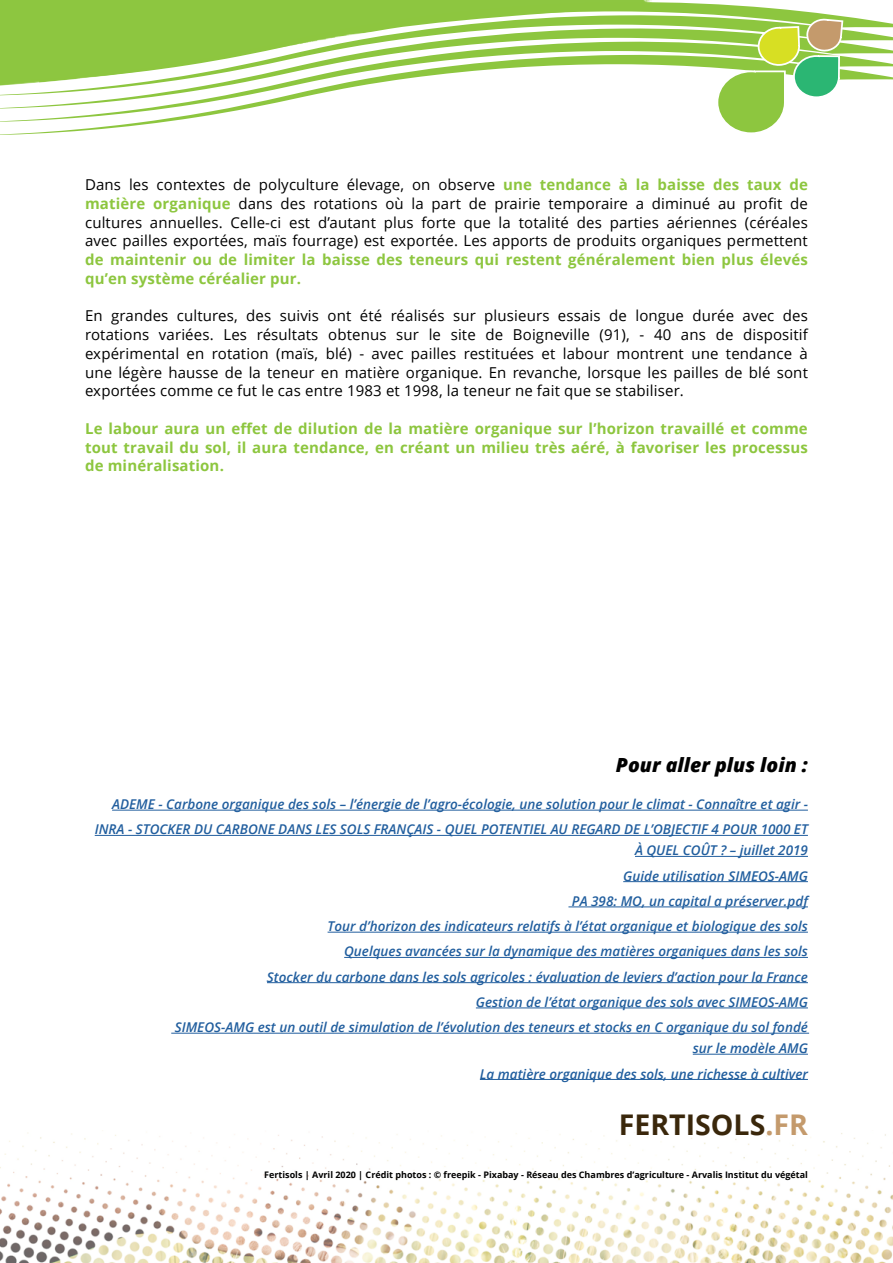
<style>
.page{position:relative;width:893px;height:1263px;background:#fff}
.page>*{position:absolute;margin:0;border:0;box-sizing:border-box;transform-origin:0 0}
.t1{font:700 28.5px "Open Sans";color:#3a270b}
.t2{font:italic 800 19.5px "Open Sans";color:#000}
.t3{font:15px/18.8px "Open Sans";letter-spacing:.01em;color:#000;text-align:justify}
.t4{font:700 15px/18.8px "Open Sans";letter-spacing:.01em;color:#8dc63f}
.t5{font:italic 600 13.5px/25.2px "Open Sans";color:#215e9e;text-align:right}
.t6{font:700 9px "Open Sans";color:#000}
.s1{font-weight:700;color:#8dc63f}
.s2{color:#c49a6c}
</style>
<div class="page">
<svg style="left:0;top:0;width:652px;height:2px"></svg>
<svg style="left:0;top:122px;width:163px;height:13px"></svg>
<svg style="left:0;top:109px;width:244px;height:13px"></svg>
<svg style="left:0;top:96px;width:307px;height:13px"></svg>
<svg style="left:0;top:83px;width:376px;height:13px"></svg>
<svg style="left:0;top:2px;width:893px;height:81px;fill:#8dc640"></svg>
<svg style="left:716px;top:2px;width:128px;height:131px"></svg>
<hr style="left:112px;top:810px;width:696px;height:1px;background:#215e9e">
<hr style="left:95px;top:835px;width:713px;height:1px;background:#215e9e">
<hr style="left:635px;top:856px;width:173px;height:1px;background:#215e9e">
<hr style="left:623px;top:881px;width:185px;height:1px;background:#215e9e">
<hr style="left:568px;top:906px;width:240px;height:1px;background:#215e9e">
<hr style="left:328px;top:932px;width:480px;height:1px;background:#215e9e">
<hr style="left:344px;top:957px;width:464px;height:1px;background:#215e9e">
<hr style="left:267px;top:982px;width:541px;height:1px;background:#215e9e">
<hr style="left:476px;top:1007px;width:332px;height:1px;background:#215e9e">
<hr style="left:171px;top:1033px;width:638px;height:1px;background:#215e9e">
<hr style="left:693px;top:1054px;width:115px;height:1px;background:#215e9e">
<hr style="left:480px;top:1079px;width:328px;height:1px;background:#215e9e">
<img style="left:0;top:1130px;width:893px;height:133px">
<p class="t3" style="left:85px;top:175px;width:724px">Dans les contextes de polyculture élevage, on observe <span class="s1">une tendance à la baisse des taux de matière organique</span> dans des rotations où la part de prairie temporaire a diminué au profit de cultures annuelles. Celle-ci est d’autant plus forte que la totalité des parties aériennes (céréales avec pailles exportées, maïs fourrage) est exportée. Les apports de produits organiques permettent</p>
<p class="t4" style="left:85px;top:250px;width:724px">de maintenir ou de limiter la baisse des teneurs qui restent généralement bien plus élevés qu’en système céréalier pur.</p>
<p class="t3" style="left:85px;top:306px;width:724px">En grandes cultures, des suivis ont été réalisés sur plusieurs essais de longue durée avec des rotations variées. Les résultats obtenus sur le site de Boigneville (91), - 40 ans de dispositif expérimental en rotation (maïs, blé) - avec pailles restituées et labour montrent une tendance à une légère hausse de la teneur en matière organique. En revanche, lorsque les pailles de blé sont exportées comme ce fut le cas entre 1983 et 1998, la teneur ne fait que se stabiliser.</p>
<p class="t4" style="left:85px;top:419px;width:724px;text-align:justify">Le labour aura un effet de dilution de la matière organique sur l’horizon travaillé et comme tout travail du sol, il aura tendance, en créant un milieu très aéré, à favoriser les processus de minéralisation.</p>
<h2 class="t2" style="left:616px;top:750px;width:193px">Pour aller plus loin :</h2>
<p class="t5" style="left:95px;top:791px;width:715px">ADEME - Carbone organique des sols – l’énergie de l’agro-écologie, une solution pour le climat - Connaître et agir -<br>INRA - STOCKER DU CARBONE DANS LES SOLS FRANÇAIS - QUEL POTENTIEL AU REGARD DE L’OBJECTIF 4 POUR 1000 ET</p>
<p class="t5" style="left:175px;top:838px;width:635px">À QUEL COÛT ? – juillet 2019<br>Guide utilisation SIMEOS-AMG<br>PA 398: MO, un capital a préserver.pdf<br>Tour d’horizon des indicateurs relatifs à l’état organique et biologique des sols<br>Quelques avancées sur la dynamique des matières organiques dans les sols<br>Stocker du carbone dans les sols agricoles : évaluation de leviers d’action pour la France<br>Gestion de l’état organique des sols avec SIMEOS-AMG<br>SIMEOS-AMG est un outil de simulation de l’évolution des teneurs et stocks en C organique du sol fondé</p>
<p class="t5" style="left:480px;top:1035px;width:330px">sur le modèle AMG<br>La matière organique des sols, une richesse à cultiver</p>
<h1 class="t1" style="left:619px;top:1105px;width:191px">fertisols<span class="s2">.fr</span></h1>
<p class="t6" style="left:264px;top:1168px;width:545px">Fertisols | Avril 2020 | Crédit photos : © freepik - Pixabay - Réseau des Chambres d’agriculture - Arvalis I nstitut du végétal</p>
</div>
